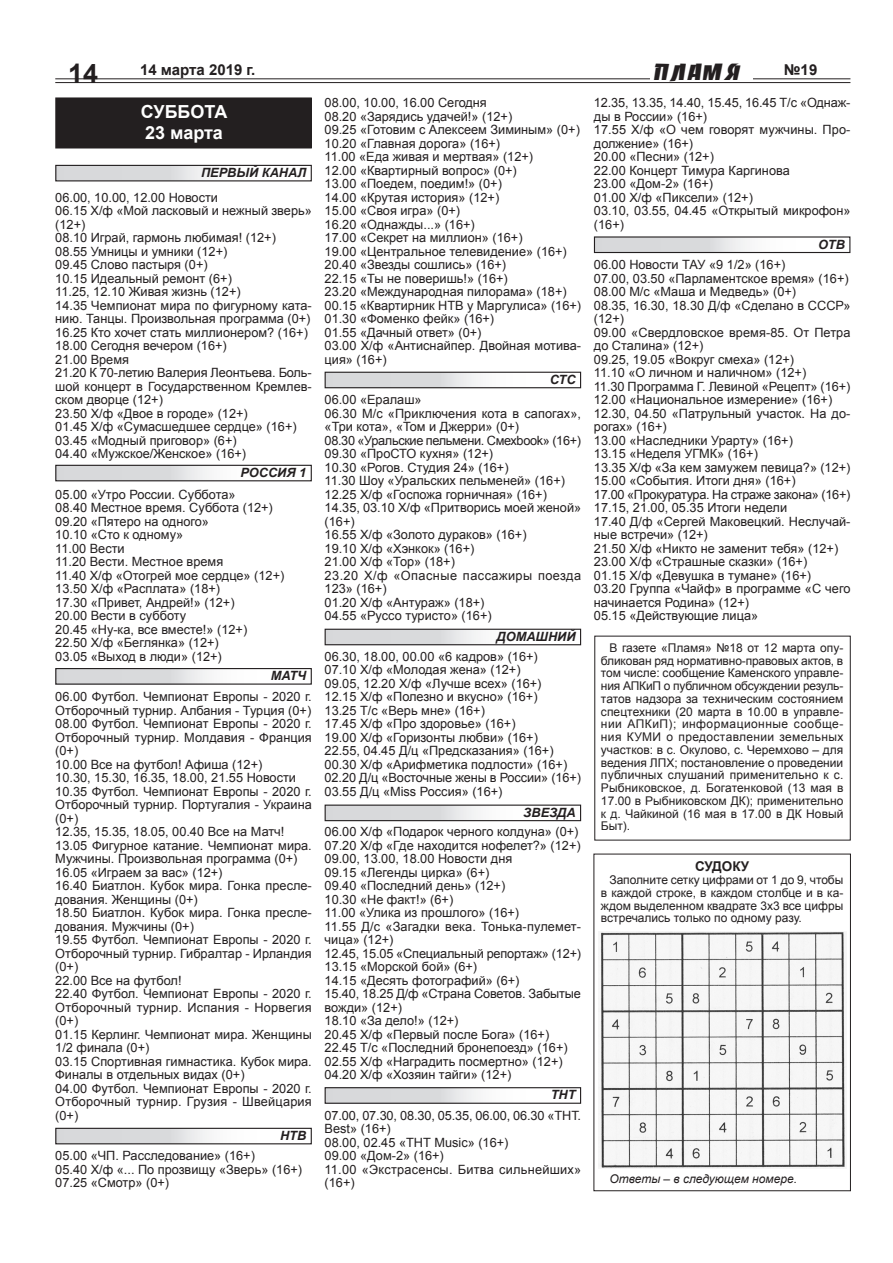
<style>
.page{position:relative;width:893px;height:1263px;background:#fff}
.page>*{position:absolute;margin:0;border:0;box-sizing:border-box;transform-origin:0 0}
.t1{font:700 27px "Arial";color:#231f20}
.t2{font:21px "Banco Normal";color:#231f20;scale:1.15 1}
.t3{font:700 18px/21px "Arial";color:#fff}
.t4{font:700 15px "Arial";color:#231f20}
.t5{font:700 13.5px "Arial";color:#231f20}
.t6{font:12.75px/13.5px "Arial";color:#231f20}
.t7{font:italic 700 12.75px "Arial";color:#231f20}
.t8{font:12px/12.8px "Arial";color:#231f20;text-align:justify}
.t9{font:italic 12px "Arial";color:#231f20}
</style>
<div class="page">
<hr style="left:55px;top:78px;width:795px;height:1px;background:#231f20">
<hr style="left:55px;top:82px;width:795px;height:1px;background:#231f20">
<hr style="left:650px;top:77px;width:103px;height:3px;background:#fff">
<div style="left:56px;top:98px;width:255px;height:50px;background:#231f20"></div>
<div style="left:55px;top:97px;width:257px;height:51px;border:2px solid #231f20"></div>
<div style="left:56px;top:165px;width:255px;height:16px;background:linear-gradient(to right,#cdcfd1,#fff)"></div>
<div style="left:55px;top:165px;width:257px;height:16px;border:1px solid #231f20"></div>
<div style="left:56px;top:465px;width:255px;height:16px;background:linear-gradient(to right,#cdcfd1,#fff)"></div>
<div style="left:55px;top:465px;width:257px;height:16px;border:1px solid #231f20"></div>
<svg style="left:596px;top:238px;width:151px;height:13px;background:#dcdddf"></svg>
<div style="left:594px;top:236px;width:256px;height:17px;border:1px solid #231f20"></div>
<div style="left:56px;top:668px;width:255px;height:16px;background:linear-gradient(to right,#cdcfd1,#fff)"></div>
<div style="left:55px;top:668px;width:257px;height:17px;border:1px solid #231f20"></div>
<div style="left:325px;top:372px;width:256px;height:16px;background:linear-gradient(to right,#cdcfd1,#fff)"></div>
<div style="left:325px;top:372px;width:256px;height:16px;border:1px solid #231f20"></div>
<div style="left:325px;top:629px;width:256px;height:16px;background:linear-gradient(to right,#cdcfd1,#fff)"></div>
<div style="left:325px;top:629px;width:256px;height:16px;border:1px solid #231f20"></div>
<div style="left:325px;top:805px;width:256px;height:16px;background:linear-gradient(to right,#cdcfd1,#fff)"></div>
<div style="left:325px;top:804px;width:256px;height:17px;border:1px solid #231f20"></div>
<div style="left:593px;top:854px;width:258px;height:337px;border:1px solid #231f20"></div>
<img style="left:599px;top:931px;width:247px;height:237px">
<div style="left:56px;top:1128px;width:255px;height:16px;background:linear-gradient(to right,#cdcfd1,#fff)"></div>
<div style="left:55px;top:1128px;width:257px;height:16px;border:1px solid #231f20"></div>
<svg style="left:327px;top:1089px;width:151px;height:13px;background:#dcdddf"></svg>
<div style="left:325px;top:1087px;width:256px;height:17px;border:1px solid #231f20"></div>
<h1 class="t1" style="left:68px;top:56px;width:32px">14</h1>
<p class="t4" style="left:140px;top:59px;width:117px">14 марта 2019 г.</p>
<h2 class="t2" style="left:652px;top:59px;width:79px">ПЛАМЯ</h2>
<p class="t4" style="left:784px;top:59px;width:35px">№19</p>
<h3 class="t3" style="left:141px;top:102px;width:84px">суббота<br>23 марта</h3>
<p class="t7" style="left:201px;top:164px;width:19px">Перв</p>
<p class="t7" style="left:236px;top:164px;width:71px">ый канал</p>
<p class="t6" style="left:325px;top:96px;width:258px">08.00, 10.00, 16.00 Сегодня<br>08.20 «Зарядись удачей!» (12+)<br>09.25 «Готовим с Алексеем Зиминым» (0+)<br>10.20 «Главная дорога» (16+)<br>11.00 «Еда живая и мертвая» (12+)<br>12.00 «Квартирный вопрос» (0+)<br>13.00 «Поедем, поедим!» (0+)<br>14.00 «Крутая история» (12+)<br>15.00 «Своя игра» (0+)<br>16.20 «Однажды...» (16+)<br>17.00 «Секрет на миллион» (16+)<br>19.00 «Центральное телевидение» (16+)<br>20.40 «Звезды сошлись» (16+)<br>22.15 «Ты не поверишь!» (16+)<br>23.20 «Международная пилорама» (18+)<br>00.15 «Квартирник НТВ у Маргулиса» (16+)<br>01.30 «Фоменко фейк» (16+)<br>01.55 «Дачный ответ» (0+)<br>03.00 Х/ф «Антиснайпер. Двойная мотива&shy;ция» (16+)</p>
<p class="t6" style="left:325px;top:393px;width:258px">06.00 «Ералаш»<br>06.30 М/с «Приключения кота в сапогах», «Три кота», «Том и Джерри» (0+)<br>08.30 «Уральские пельмени. Смехbook» (16+)<br>09.30 «ПроСТО кухня» (12+)<br>10.30 «Рогов. Студия 24» (16+)<br>11.30 Шоу «Уральских пельменей» (16+)<br>12.25 Х/ф «Госпожа горничная» (16+)<br>14.35, 03.10 Х/ф «Притворись моей женой» (16+)<br>16.55 Х/ф «Золото дураков» (16+)<br>19.10 Х/ф «Хэнкок» (16+)<br>21.00 Х/ф «Тор» (18+)<br>23.20 Х/ф «Опасные пассажиры поезда<br>123» (16+)<br>01.20 Х/ф «Антураж» (18+)<br>04.55 «Руссо туристо» (16+)</p>
<p class="t6" style="left:325px;top:650px;width:258px">06.30, 18.00, 00.00 «6 кадров» (16+)<br>07.10 Х/ф «Молодая жена» (12+)<br>09.05, 12.20 Х/ф «Лучше всех» (16+)<br>12.15 Х/ф «Полезно и вкусно» (16+)<br>13.25 Т/с «Верь мне» (16+)<br>17.45 Х/ф «Про здоровье» (16+)<br>19.00 Х/ф «Горизонты любви» (16+)<br>22.55, 04.45 Д/ц «Предсказания» (16+)<br>00.30 Х/ф «Арифметика подлости» (16+)<br>02.20 Д/ц «Восточные жены в России» (16+)<br>03.55 Д/ц «Miss Россия» (16+)</p>
<p class="t6" style="left:325px;top:825px;width:258px">06.00 Х/ф «Подарок черного колдуна» (0+)<br>07.20 Х/ф «Где находится нофелет?» (12+)<br>09.00, 13.00, 18.00 Новости дня<br>09.15 «Легенды цирка» (6+)<br>09.40 «Последний день» (12+)<br>10.30 «Не факт!» (6+)<br>11.00 «Улика из прошлого» (16+)<br>11.55 Д/с «Загадки века. Тонька-пулемет&shy;чица» (12+)<br>12.45, 15.05 «Специальный репортаж» (12+)<br>13.15 «Морской бой» (6+)<br>14.15 «Десять фотографий» (6+)<br>15.40, 18.25 Д/ф «Страна Советов. Забытые вожди» (12+)<br>18.10 «За дело!» (12+)<br>20.45 Х/ф «Первый после Бога» (16+)<br>22.45 Т/с «Последний бронепоезд» (16+)<br>02.55 Х/ф «Наградить посмертно» (12+)<br>04.20 Х/ф «Хозяин тайги» (12+)</p>
<p class="t6" style="left:325px;top:1109px;width:258px">07.00, 07.30, 08.30, 05.35, 06.00, 06.30 «ТНТ.<br>Best» (16+)<br>08.00, 02.45 «ТНТ Music» (16+)<br>09.00 «Дом-2» (16+)<br>11.00 «Экстрасенсы. Битва сильнейших» (16+)</p>
<p class="t6" style="left:594px;top:96px;width:258px">12.35, 13.35, 14.40, 15.45, 16.45 Т/с «Однаж&shy;ды в России» (16+)<br>17.55 Х/ф «О чем говорят мужчины. Про&shy;должение» (16+)<br>20.00 «Песни» (12+)<br>22.00 Концерт Тимура Каргинова<br>23.00 «Дом-2» (16+)<br>01.00 Х/ф «Пиксели» (12+)<br>03.10, 03.55, 04.45 «Открытый микрофон» (16+)</p>
<p class="t6" style="left:594px;top:258px;width:258px">06.00 Новости ТАУ «9 1/2» (16+)<br>07.00, 03.50 «Парламентское время» (16+)<br>08.00 М/с «Маша и Медведь» (0+)<br>08.35, 16.30, 18.30 Д/ф «Сделано в СССР» (12+)<br>09.00 «Свердловское время-85. От Петра до Сталина» (12+)<br>09.25, 19.05 «Вокруг смеха» (12+)<br>11.10 «О личном и наличном» (12+)<br>11.30 Программа Г. Левиной «Рецепт» (16+)<br>12.00 «Национальное измерение» (16+)<br>12.30, 04.50 «Патрульный участок. На до&shy;рогах» (16+)<br>13.00 «Наследники Урарту» (16+)<br>13.15 «Неделя УГМК» (16+)<br>13.35 Х/ф «За кем замужем певица?» (12+)<br>15.00 «События. Итоги дня» (16+)<br>17.00 «Прокуратура. На страже закона» (16+)<br>17.15, 21.00, 05.35 Итоги недели<br>17.40 Д/ф «Сергей Маковецкий. Неслучай&shy;ные встречи» (12+)<br>21.50 Х/ф «Никто не заменит тебя» (12+)<br>23.00 Х/ф «Страшные сказки» (16+)<br>01.15 Х/ф «Девушка в тумане» (16+)<br>03.20 Группа «Чайф» в программе «С чего начинается Родина» (12+)<br>05.15 «Действующие лица»</p>
<p class="t6" style="left:55px;top:191px;width:258px">06.00, 10.00, 12.00 Новости<br>06.15 Х/ф «Мой ласковый и нежный зверь» (12+)<br>08.10 Играй, гармонь любимая! (12+)<br>08.55 Умницы и умники (12+)<br>09.45 Слово пастыря (0+)<br>10.15 Идеальный ремонт (6+)<br>11.25, 12.10 Живая жизнь (12+)<br>14.35 Чемпионат мира по фигурному ката&shy;нию. Танцы. Произвольная программа (0+)<br>16.25 Кто хочет стать миллионером? (16+)<br>18.00 Сегодня вечером (16+)<br>21.00 Время<br>21.20 К 70-летию Валерия Леонтьева. Боль&shy;шой концерт в Государственном Кремлев&shy;ском дворце (12+)<br>23.50 Х/ф «Двое в городе» (12+)<br>01.45 Х/ф «Сумасшедшее сердце» (16+)<br>03.45 «Модный приговор» (6+)<br>04.40 «Мужское/Женское» (16+)</p>
<p class="t6" style="left:55px;top:488px;width:231px">05.00 «Утро России. Суббота»<br>08.40 Местное время. Суббота (12+)<br>09.20 «Пятеро на одного»<br>10.10 «Сто к одному»<br>11.00 Вести<br>11.20 Вести. Местное время<br>11.40 Х/ф «Отогрей мое сердце» (12+)<br>13.50 Х/ф «Расплата» (18+)<br>17.30 «Привет, Андрей!» (12+)<br>20.00 Вести в субботу<br>20.45 «Ну-ка, все вместе!» (12+)<br>22.50 Х/ф «Беглянка» (12+)<br>03.05 «Выход в люди» (12+)</p>
<p class="t6" style="left:55px;top:690px;width:258px">06.00 Футбол. Чемпионат Европы - 2020 г.<br>Отборочный турнир. Албания - Турция (0+)<br>08.00 Футбол. Чемпионат Европы - 2020 г.<br>Отборочный турнир. Молдавия - Франция (0+)<br>10.00 Все на футбол! Афиша (12+)<br>10.30, 15.30, 16.35, 18.00, 21.55 Новости<br>10.35 Футбол. Чемпионат Европы - 2020 г.<br>Отборочный турнир. Португалия - Украина (0+)<br>12.35, 15.35, 18.05, 00.40 Все на Матч!<br>13.05 Фигурное катание. Чемпионат мира.<br>Мужчины. Произвольная программа (0+)<br>16.05 «Играем за вас» (12+)<br>16.40 Биатлон. Кубок мира. Гонка пресле&shy;дования. Женщины (0+)<br>18.50 Биатлон. Кубок мира. Гонка пресле&shy;дования. Мужчины (0+)<br>19.55 Футбол. Чемпионат Европы - 2020 г.<br>Отборочный турнир. Гибралтар - Ирландия (0+)<br>22.00 Все на футбол!<br>22.40 Футбол. Чемпионат Европы - 2020 г.<br>Отборочный турнир. Испания - Норвегия (0+)<br>01.15 Керлинг. Чемпионат мира. Женщины<br>1/2 финала (0+)<br>03.15 Спортивная гимнастика. Кубок мира.<br>Финалы в отдельных видах (0+)<br>04.00 Футбол. Чемпионат Европы - 2020 г.<br>Отборочный турнир. Грузия - Швейцария (0+)</p>
<p class="t6" style="left:55px;top:1149px;width:248px">05.00 «ЧП. Расследование» (16+)<br>05.40 Х/ф «... По прозвищу «Зверь» (16+)<br>07.25 «Смотр» (0+)</p>
<p class="t7" style="left:818px;top:236px;width:10px">отв</p>
<p class="t7" style="left:550px;top:371px;width:10px">стс</p>
<p class="t7" style="left:240px;top:464px;width:11px">росси</p>
<p class="t7" style="left:286px;top:464px;width:21px">я 1</p>
<p class="t7" style="left:497px;top:628px;width:12px">дом</p>
<p class="t7" style="left:526px;top:628px;width:21px">ашни</p>
<p class="t7" style="left:566px;top:628px;width:11px">й</p>
<p class="t8" style="left:601px;top:641px;width:244px;text-indent:9px">В газете «Пламя» №18 от 12 марта опу&shy;бликован ряд нормативно-правовых актов, в том числе: сообщение Каменского управле&shy;ния АПКиП о публичном обсуждении резуль&shy;татов надзора за техническим состоянием спецтехники (20 марта в 10.00 в управле&shy;нии АПКиП); информационные сообще&shy;ния КУМИ о предоставлении земельных участков: в с. Окулово, с. Черемхово – для ведения ЛПХ; постановление о проведении публичных слушаний применительно к с.<br>Рыбниковское, д. Богатенковой (13 мая в 17.00 в Рыбниковском ДК); применительно к д. Чайкиной (16 мая в 17.00 в ДК Новый Быт).</p>
<p class="t7" style="left:271px;top:667px;width:37px">матч</p>
<p class="t7" style="left:523px;top:804px;width:18px">Звезд</p>
<p class="t7" style="left:566px;top:804px;width:11px">а</p>
<p class="t5" style="left:695px;top:857px;width:20px">Судоку</p>
<p class="t8" style="left:601px;top:874px;width:244px;text-indent:9px">Заполните сетку цифрами от 1 до 9, чтобы в каждой строке, в каждом столбце и в ка&shy;ждом выделенном квадрате 3х3 все цифры встречались только по одному разу.</p>
<p class="t7" style="left:551px;top:1086px;width:10px">тнт</p>
<p class="t7" style="left:280px;top:1127px;width:10px">нтв</p>
<p class="t9" style="left:609px;top:1171px;width:189px">Ответы – в следующем номере.</p>
</div>
